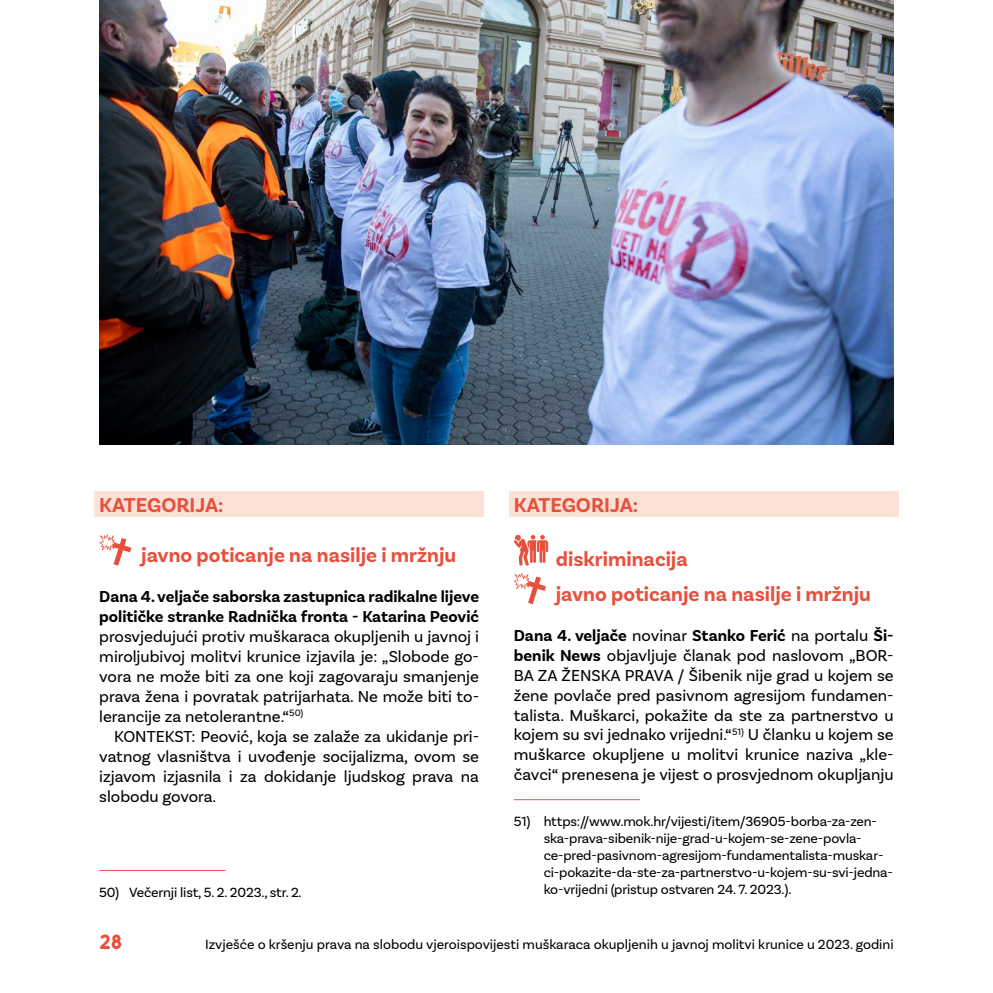
<style>
.page{position:relative;width:993px;height:993px;background:#fff}
.page>*{position:absolute;margin:0;border:0;box-sizing:border-box;transform-origin:0 0}
.t1{font:700 21px/35px "Basic Sans";color:#e8503e}
.t2{font:19.25px "Nanami Pro Regular 8";color:#e8503e}
.t3{font:16.62px/19.9px "Basic Sans";color:#000;text-align:justify}
.t4{font:700 16.62px/19.9px "Basic Sans";color:#000}
.t5{font:14px/16.8px "Basic Sans";letter-spacing:-.01em;color:#000}
.s1{font-weight:700}
</style>
<div class="page">
<div style="left:94px;top:491px;width:390px;height:26px;background:#fce1d6"></div>
<svg style="left:99px;top:534px;width:32px;height:31px"></svg>
<hr style="left:99px;top:869px;width:126px;height:1px;background:#e8503e">
<div style="left:508px;top:491px;width:390px;height:26px;background:#fce1d6"></div>
<svg style="left:513px;top:534px;width:35px;height:31px"></svg>
<svg style="left:514px;top:573px;width:32px;height:31px"></svg>
<hr style="left:513px;top:799px;width:126px;height:1px;background:#e8503e">
<img style="left:99px;top:0;width:793px;height:444px">
<p class="t1" style="left:99px;top:488px;width:126px">KATEGORIJA:</p>
<p class="t1" style="left:141px;top:537px;width:316px">javno poticanje na nasilje i mržnju</p>
<p class="t4" style="left:99px;top:586px;width:381px">Dana 4. veljače saborska zastupnica radikalne lijeve političke stranke Radnička fronta - Katarina Peović</p>
<p class="t3" style="left:99px;top:626px;width:381px">prosvjedujući protiv muškaraca okupljenih u javnoj i miroljubivoj molitvi krunice izjavila je: „Slobode go&shy;vora ne može biti za one koji zagovaraju smanjenje prava žena i povratak patrijarhata. Ne može biti to&shy;lerancije za netolerantne.“<sup>50)</sup></p>
<p class="t3" style="left:99px;top:726px;width:381px;text-indent:15px">KONTEKST: Peović, koja se zalaže za ukidanje pri&shy;vatnog vlasništva i uvođenje socijalizma, ovom se izjavom izjasnila i za dokidanje ljudskog prava na slobodu govora.</p>
<p class="t5" style="left:99px;top:883px;width:204px">50) Večernji list, 5. 2. 2023., str. 2.</p>
<p class="t1" style="left:513px;top:488px;width:126px">KATEGORIJA:</p>
<p class="t1" style="left:555px;top:541px;width:316px">diskriminacija<br>javno poticanje na nasilje i mržnju</p>
<p class="t3" style="left:513px;top:624px;width:381px"><span class="s1">Dana 4. veljače</span> novinar <span class="s1">Stanko Ferić</span> na portalu <span class="s1">Ši&shy;benik News</span> objavljuje članak pod naslovom „BOR-BA ZA ŽENSKA PRAVA / Šibenik nije grad u kojem se žene povlače pred pasivnom agresijom fundamen&shy;talista. Muškarci, pokažite da ste za partnerstvo u kojem su svi jednako vrijedni.“<sup>51)</sup> U članku u kojem se muškarce okupljene u molitvi krunice naziva „kle&shy;čavci“ prenesena je vijest o prosvjednom okupljanju</p>
<p class="t5" style="left:543px;top:813px;width:350px;text-indent:-30px">51) https://www.mok.hr/vijesti/item/36905-borba-za-zen&shy;ska-prava-sibenik-nije-grad-u-kojem-se-zene-povla&shy;ce-pred-pasivnom-agresijom-fundamentalista-muskar&shy;ci-pokazite-da-ste-za-partnerstvo-u-kojem-su-svi-jedna&shy;ko-vrijedni (pristup ostvaren 24. 7. 2023.).</p>
<p class="t2" style="left:99px;top:929px;width:25px">28</p>
<p class="t5" style="left:205px;top:935px;width:690px">Izvješće o kršenju prava na slobodu vjeroispovijesti muškaraca okupljenih u javnoj molitvi krunice u 2023. godini</p>
</div>
